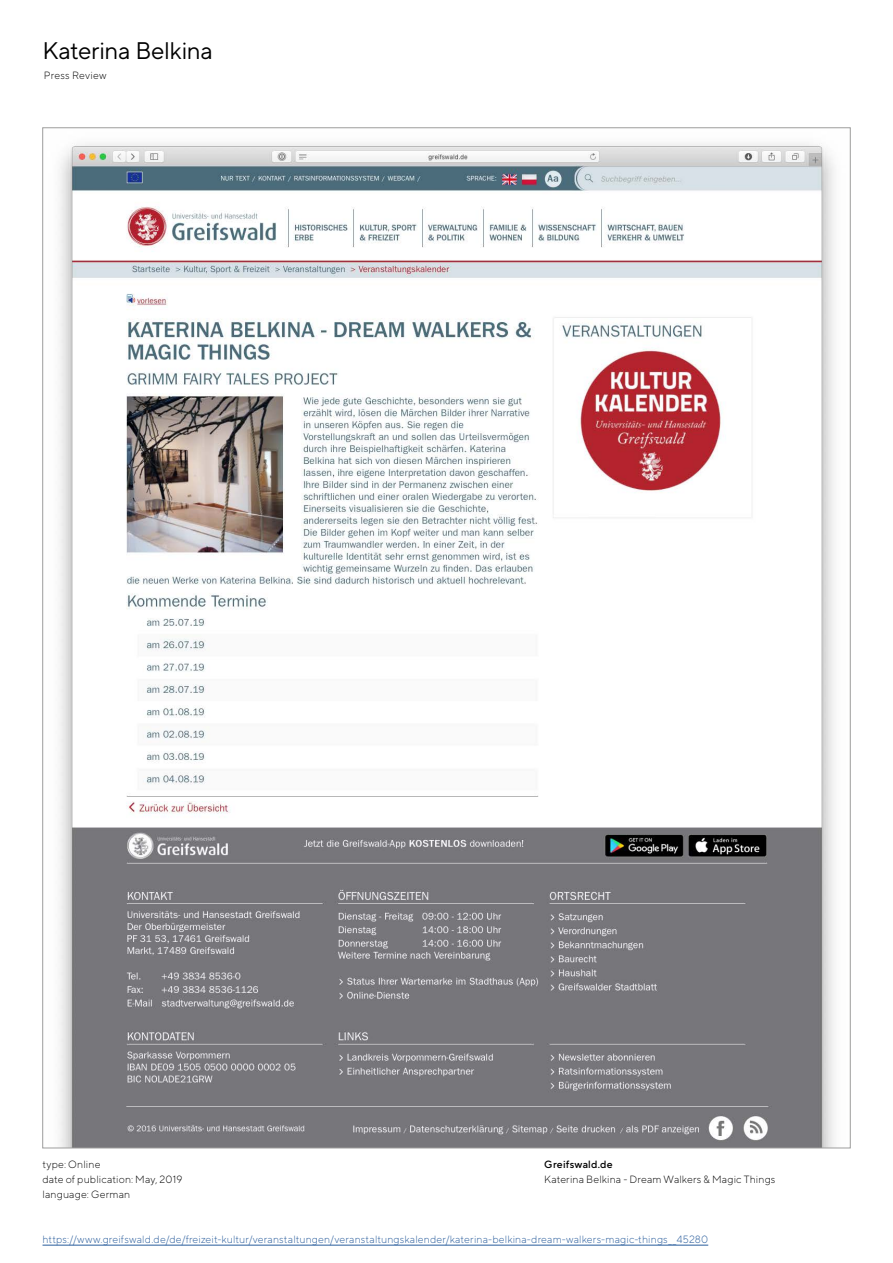
<style>
.page{position:relative;width:893px;height:1263px;background:#fff}
.page>*{position:absolute;margin:0;border:0;box-sizing:border-box;transform-origin:0 0}
.t1{font:24px "TT Norms Pro";letter-spacing:-.015em;color:#000}
.t2{font:300 10.5px "TT Norms Pro";letter-spacing:.015em;color:#275b9b}
.t3{font:300 10.5px/15px "TT Norms Pro";letter-spacing:.02em;color:#000}
.t4{font:500 10.5px "TT Norms Pro";letter-spacing:.02em;color:#000}
</style>
<div class="page">
<img style="left:59px;top:143px;width:775px;height:1003px">
<hr style="left:43px;top:1245px;width:665px;height:1px;background:#275b9b">
<h1 class="t1" style="left:43px;top:36px;width:172px">Katerina Belkina</h1>
<p class="t3" style="left:44px;top:67px;width:64px">Press Review</p>
<p class="t3" style="left:43px;top:1157px;width:141px">type: Online<br>date of publication: May, 2019 language: German</p>
<p class="t2" style="left:43px;top:1233px;width:667px">https://www.greifswald.de/de/freizeit-kultur/veranstaltungen/veranstaltungskalender/katerina-belkina-dream-walkers-magic-things__45280</p>
<p class="t4" style="left:544px;top:1158px;width:70px">Greifswald.de</p>
<p class="t3" style="left:544px;top:1172px;width:233px">Katerina Belkina - Dream Walkers &amp; Magic Things</p>
</div>
